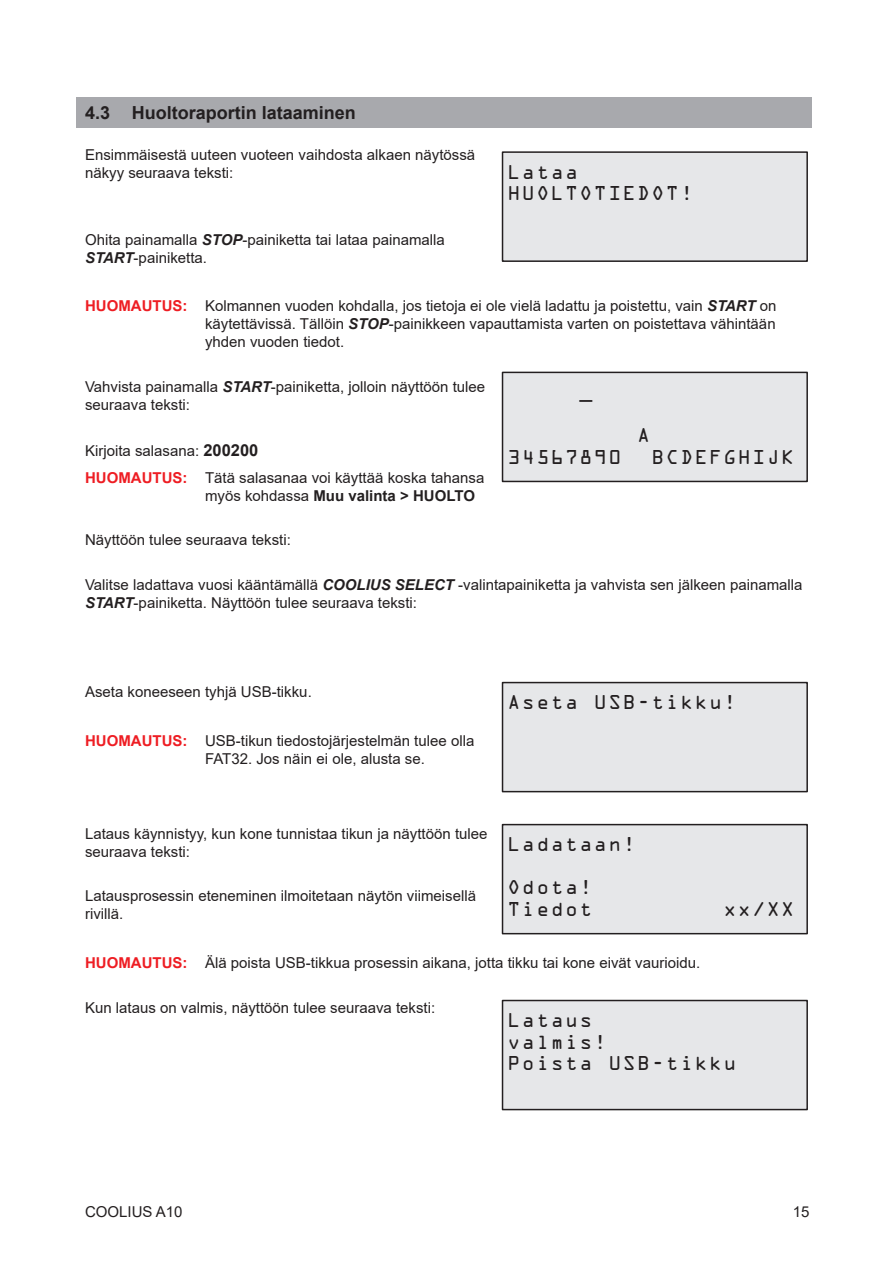
<style>
.page{position:relative;width:893px;height:1263px;background:#fff}
.page>*{position:absolute;margin:0;border:0;box-sizing:border-box;transform-origin:0 0}
.t1{font:18px/21.6px "OCRA Std";letter-spacing:.08em;color:#231f20}
.t2{font:700 18px "Arial";color:#231f20}
.t3{font:15px/18px "Arial";color:#231f20}
.t4{font:700 15px "Arial";color:#231f20}
.s1{font-weight:700;font-style:italic}
.s2{font-weight:700;color:#ee1d23}
.s3{font-weight:700;font-size:16.5px}
.s4{font-weight:400}
</style>
<div class="page">
<div style="left:77px;top:98px;width:735px;height:30px;background:#a8a9ad"></div>
<div style="left:502px;top:152px;width:305px;height:109px;background:#e6e7e9"></div>
<div style="left:502px;top:151px;width:306px;height:111px;border:2px solid #231f20"></div>
<div style="left:502px;top:372px;width:305px;height:109px;background:#e6e7e9"></div>
<div style="left:502px;top:372px;width:306px;height:110px;border:2px solid #231f20"></div>
<div style="left:502px;top:682px;width:305px;height:110px;background:#e6e7e9"></div>
<div style="left:502px;top:682px;width:306px;height:110px;border:2px solid #231f20"></div>
<div style="left:502px;top:824px;width:305px;height:110px;background:#e6e7e9"></div>
<div style="left:502px;top:824px;width:306px;height:110px;border:2px solid #231f20"></div>
<div style="left:502px;top:1000px;width:305px;height:109px;background:#e6e7e9"></div>
<div style="left:502px;top:1000px;width:306px;height:110px;border:2px solid #231f20"></div>
<p class="t2" style="left:85px;top:100px;width:272px">4.3 Huoltoraportin lataaminen</p>
<p class="t3" style="left:85px;top:145px;width:392px">Ensimmäisestä uuteen vuoteen vaihdosta alkaen näytössä näkyy seuraava teksti:</p>
<p class="t1" style="left:507px;top:163px;width:187px">Lataa<br>HUOLTOTIEDOT!</p>
<p class="t3" style="left:85px;top:230px;width:361px">Ohita painamalla <span class="s1">STOP</span>-painiketta tai lataa painamalla<br><span class="s1">START</span>-painiketta.</p>
<p class="t3" style="left:205px;top:297px;width:573px;text-align:justify;text-indent:-120px"><span class="s2">HUOMAUTUS:</span> Kolmannen vuoden kohdalla, jos tietoja ei ole vielä ladattu ja poistettu, vain <span class="s1">START</span> on käytettävissä. Tällöin <span class="s1">STOP</span>-painikkeen vapauttamista varten on poistettava vähintään yhden vuoden tiedot.</p>
<p class="t3" style="left:85px;top:377px;width:402px">Vahvista painamalla <span class="s1">START</span>-painiketta, jolloin näyttöön tulee seuraava teksti:</p>
<p class="t3" style="left:85px;top:437px;width:401px;line-height:26.5px">Kirjoita salasana: <span class="s3">200200<br></span><span class="s2">HUOMAUTUS:</span> Tätä salasanaa voi käyttää koska tahansa</p>
<p class="t4" style="left:205px;top:485px;width:271px"><span class="s4">myös kohdassa</span> Muu valinta &gt; HUOLTO</p>
<p class="t3" style="left:85px;top:531px;width:207px">Näyttöön tulee seuraava teksti:</p>
<p class="t3" style="left:85px;top:575px;width:719px">Valitse ladattava vuosi kääntämällä <span class="s1">COOLIUS SELECT</span> -valintapainiketta ja vahvista sen jälkeen painamalla<br><span class="s1">START</span>-painiketta. Näyttöön tulee seuraava teksti:</p>
<p class="t1" style="left:579px;top:383px;width:14px">_</p>
<p class="t1" style="left:637px;top:426px;width:14px">A</p>
<p class="t1" style="left:507px;top:448px;width:115px">34567890</p>
<p class="t1" style="left:651px;top:448px;width:144px">BCDEFGHIJK</p>
<p class="t3" style="left:85px;top:682px;width:228px">Aseta koneeseen tyhjä USB-tikku.</p>
<p class="t3" style="left:205px;top:731px;width:271px;text-indent:-120px"><span class="s2">HUOMAUTUS:</span> USB-tikun tiedostojärjestelmän tulee olla<br>FAT32. Jos näin ei ole, alusta se.</p>
<p class="t1" style="left:507px;top:693px;width:230px">Aseta USB-tikku!</p>
<p class="t3" style="left:85px;top:824px;width:404px">Lataus käynnistyy, kun kone tunnistaa tikun ja näyttöön tulee seuraava teksti:</p>
<p class="t3" style="left:85px;top:887px;width:392px">Latausprosessin eteneminen ilmoitetaan näytön viimeisellä rivillä.</p>
<p class="t3" style="left:85px;top:954px;width:617px"><span class="s2">HUOMAUTUS:</span> Älä poista USB-tikkua prosessin aikana, jotta tikku tai kone eivät vaurioidu.</p>
<p class="t3" style="left:85px;top:998px;width:352px">Kun lataus on valmis, näyttöön tulee seuraava teksti:</p>
<p class="t1" style="left:507px;top:835px;width:130px">Ladataan!</p>
<p class="t1" style="left:507px;top:878px;width:86px">Odota!<br>Tiedot</p>
<p class="t1" style="left:723px;top:900px;width:72px">xx/XX</p>
<p class="t1" style="left:507px;top:1011px;width:230px">Lataus<br>valmis!<br>Poista USB-tikku</p>
<p class="t3" style="left:85px;top:1202px;width:99px">COOLIUS A10</p>
<p class="t3" style="left:793px;top:1202px;width:18px">15</p>
</div>
